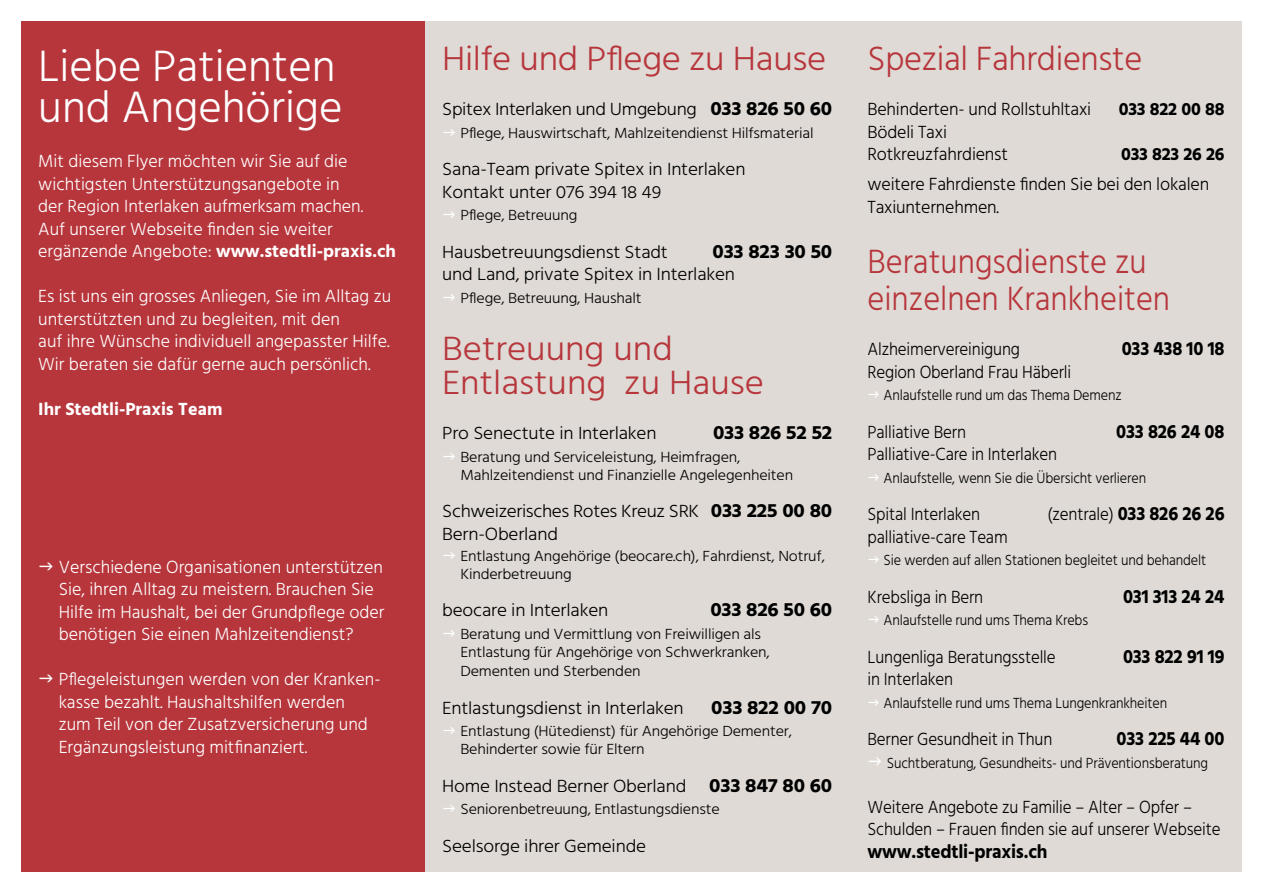
<style>
.page{position:relative;width:1263px;height:893px;background:#fff}
.page>*{position:absolute;margin:0;border:0;box-sizing:border-box;transform-origin:0 0}
.t1{font:300 45px/40.5px "Hind";color:#fff}
.t2{font:300 34.5px/34.5px "Hind";color:#b7363c;scale:1.07 1}
.t3{font:300 34.5px/37.5px "Hind";color:#b7363c;scale:.94 1}
.t4{font:300 34.5px "Hind";color:#b7363c}
.t5{font:700 19.5px "Hind";letter-spacing:-.01em;color:#000;scale:.94 1}
.t6{font:700 19.5px "Hind";letter-spacing:-.01em;color:#000;scale:1.07 1}
.t7{font:300 18px/22.5px "Hind";color:#fff}
.t8{font:300 18px/22.5px "Hind";letter-spacing:-.01em;color:#000;scale:1.07 1}
.t9{font:300 18px/22.5px "Hind";letter-spacing:-.01em;color:#000;scale:.94 1}
.t10{font:300 18px/22.5px "Hind";letter-spacing:-.01em;color:#000}
.t11{font:700 18px "Hind";color:#fff}
.t12{font:700 18px "Hind";letter-spacing:-.01em;color:#000}
.t13{font:300 15px/18px "Hind";letter-spacing:-.01em;color:#000;scale:1.07 1}
.t14{font:300 15px "Hind";letter-spacing:-.01em;color:#000;scale:.94 1}
.s1{font-weight:700}
.s2{font-weight:700;font-size:19.5px}
</style>
<div class="page">
<div style="left:21px;top:21px;width:404px;height:851px;background:#b7363c"></div>
<div style="left:425px;top:21px;width:817px;height:851px;background:#dfdad5"></div>
<h1 class="t1" style="left:38px;top:49px;width:306px">Liebe Patienten und Angehörige</h1>
<p class="t7" style="left:38px;top:151px;width:359px">Mit diesem Flyer möchten wir Sie auf die wichtigsten Unterstützungsangebote in<br>der Region Interlaken aufmerksam machen.<br>Auf unserer Webseite finden sie weiter ergänzende Angebote: <span class="s1">www.stedtli-praxis.ch</span></p>
<p class="t7" style="left:38px;top:286px;width:354px">Es ist uns ein grosses Anliegen, Sie im Alltag zu unterstützten und zu begleiten, mit den<br>auf ihre Wünsche individuell angepasster Hilfe.<br>Wir beraten sie dafür gerne auch persönlich.</p>
<p class="t11" style="left:38px;top:398px;width:186px">Ihr Stedtli-Praxis Team</p>
<p class="t7" style="left:59px;top:556px;width:327px">Verschiedene Organisationen unterstützen Sie, ihren Alltag zu meistern. Brauchen Sie Hilfe im Haushalt, bei der Grundpflege oder benötigen Sie einen Mahlzeitendienst?</p>
<p class="t7" style="left:59px;top:669px;width:323px">Pflegeleistungen werden von der Kranken&shy;kasse bezahlt. Haushaltshilfen werden zum Teil von der Zusatzversicherung und Ergänzungsleistung mitfinanziert.</p>
<h2 class="t2" style="left:442px;top:44px;width:360px">Hilfe und Pflege zu Hause</h2>
<p class="t8" style="left:442px;top:99px;width:366px">Spitex Interlaken und Umgebung <span class="s2">033 826 50 60</span></p>
<p class="t13" style="left:460px;top:125px;width:332px">Pflege, Hauswirtschaft, Mahlzeitendienst Hilfsmaterial</p>
<p class="t8" style="left:442px;top:159px;width:285px">Sana-Team private Spitex in Interlaken<br>Kontakt unter 076 394 18 49</p>
<p class="t13" style="left:460px;top:207px;width:111px">Pflege, Betreuung</p>
<p class="t8" style="left:442px;top:242px;width:212px">Hausbetreuungsdienst Stadt</p>
<p class="t6" style="left:713px;top:240px;width:113px">033 823 30 50</p>
<p class="t8" style="left:442px;top:264px;width:275px">und Land, private Spitex in Interlaken</p>
<p class="t13" style="left:460px;top:290px;width:171px">Pflege, Betreuung, Haushalt</p>
<h2 class="t2" style="left:442px;top:334px;width:302px">Betreuung und<br>Entlastung zu Hause</h2>
<p class="t8" style="left:442px;top:423px;width:202px">Pro Senectute in Interlaken</p>
<p class="t6" style="left:713px;top:421px;width:113px">033 826 52 52</p>
<p class="t13" style="left:460px;top:449px;width:312px">Beratung und Serviceleistung, Heimfragen,<br>Mahlzeitendienst und Finanzielle Angelegenheiten</p>
<p class="t8" style="left:442px;top:501px;width:366px">Schweizerisches Rotes Kreuz SRK <span class="s2">033 225 00 80<br></span>Bern-Oberland</p>
<p class="t13" style="left:460px;top:548px;width:342px">Entlastung Angehörige (beocare.ch), Fahrdienst, Notruf,<br>Kinderbetreuung</p>
<p class="t8" style="left:442px;top:600px;width:157px">beocare in Interlaken</p>
<p class="t6" style="left:710px;top:598px;width:115px">033 826 50 60</p>
<p class="t13" style="left:460px;top:626px;width:291px">Beratung und Vermittlung von Freiwilligen als<br>Entlastung für Angehörige von Schwerkranken,</p>
<p class="t13" style="left:460px;top:663px;width:170px">Dementen und Sterbenden</p>
<p class="t8" style="left:442px;top:698px;width:227px">Entlastungsdienst in Interlaken</p>
<p class="t6" style="left:711px;top:696px;width:115px">033 822 00 70</p>
<p class="t13" style="left:460px;top:723px;width:311px">Entlastung (Hütedienst) für Angehörige Dementer,<br>Behinderter sowie für Eltern</p>
<p class="t8" style="left:442px;top:776px;width:366px">Home Instead Berner Oberland <span class="s2">033 847 80 60</span></p>
<p class="t13" style="left:460px;top:801px;width:244px">Seniorenbetreuung, Entlastungsdienste</p>
<p class="t8" style="left:442px;top:836px;width:192px">Seelsorge ihrer Gemeinde</p>
<h2 class="t4" style="left:867px;top:36px;width:276px">Spezial Fahrdienste</h2>
<p class="t10" style="left:867px;top:99px;width:225px">Behinderten- und Rollstuhltaxi</p>
<p class="t12" style="left:1119px;top:99px;width:107px">033 822 00 88</p>
<p class="t10" style="left:867px;top:122px;width:142px">Bödeli Taxi<br>Rotkreuzfahrdienst</p>
<p class="t12" style="left:1121px;top:144px;width:105px">033 823 26 26</p>
<p class="t10" style="left:867px;top:174px;width:343px">weitere Fahrdienste finden Sie bei den lokalen<br>Taxiunternehmen.</p>
<h2 class="t3" style="left:867px;top:245px;width:323px">Beratungsdienste zu einzelnen Krankheiten</h2>
<p class="t9" style="left:867px;top:339px;width:164px">Alzheimervereinigung</p>
<p class="t5" style="left:1122px;top:337px;width:111px">033 438 10 18</p>
<p class="t9" style="left:867px;top:362px;width:218px">Region Oberland Frau Häberli</p>
<p class="t14" style="left:883px;top:386px;width:255px">Anlaufstelle rund um das Thema Demenz</p>
<p class="t9" style="left:867px;top:422px;width:106px">Palliative Bern</p>
<p class="t5" style="left:1116px;top:420px;width:117px">033 826 24 08</p>
<p class="t9" style="left:867px;top:444px;width:203px">Palliative-Care in Interlaken</p>
<p class="t14" style="left:883px;top:468px;width:281px">Anlaufstelle, wenn Sie die Übersicht verlieren</p>
<p class="t9" style="left:867px;top:504px;width:121px">Spital Interlaken</p>
<p class="t9" style="left:1047px;top:504px;width:190px">(zentrale) <span class="s2">033 826 26 26</span></p>
<p class="t9" style="left:867px;top:527px;width:151px">palliative-care Team</p>
<p class="t14" style="left:883px;top:551px;width:345px">Sie werden auf allen Stationen begleitet und behandelt</p>
<p class="t9" style="left:867px;top:587px;width:125px">Krebsliga in Bern</p>
<p class="t5" style="left:1123px;top:585px;width:109px">031 313 24 24</p>
<p class="t14" style="left:883px;top:611px;width:219px">Anlaufstelle rund ums Thema Krebs</p>
<p class="t9" style="left:867px;top:647px;width:202px">Lungenliga Beratungsstelle</p>
<p class="t5" style="left:1123px;top:645px;width:109px">033 822 91 19</p>
<p class="t9" style="left:867px;top:669px;width:93px">in Interlaken</p>
<p class="t14" style="left:883px;top:693px;width:303px">Anlaufstelle rund ums Thema Lungenkrankheiten</p>
<p class="t9" style="left:867px;top:729px;width:198px">Berner Gesundheit in Thun</p>
<p class="t5" style="left:1116px;top:727px;width:116px">033 225 44 00</p>
<p class="t14" style="left:887px;top:753px;width:343px">Suchtberatung, Gesundheits- und Präventionsberatung</p>
<p class="t9" style="left:867px;top:797px;width:377px">Weitere Angebote zu Familie – Alter – Opfer –<br>Schulden – Frauen finden sie auf unserer Webseite</p>
<p class="t5" style="left:867px;top:840px;width:193px">www.stedtli-praxis.ch</p>
</div>
